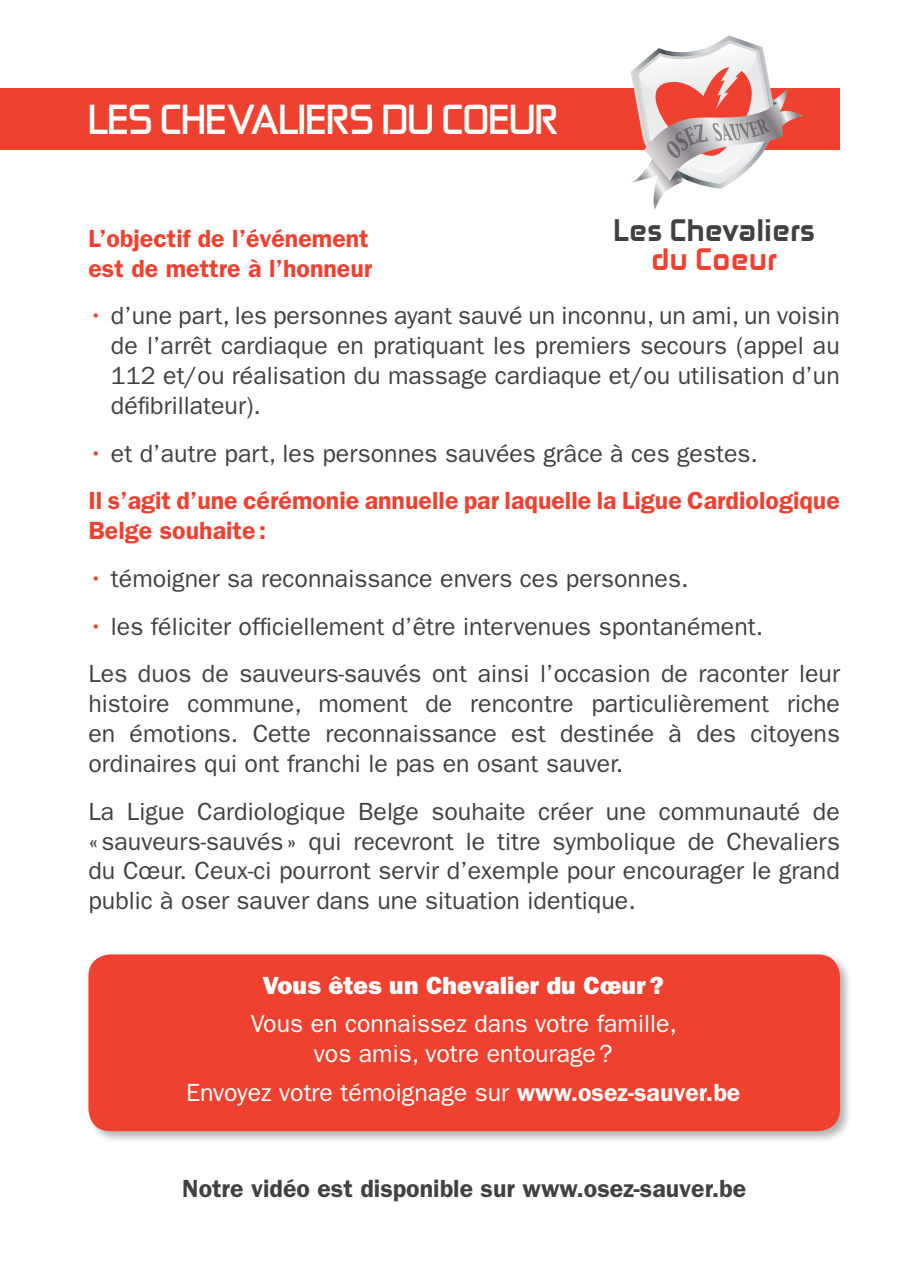
<style>
.page{position:relative;width:922px;height:1276px;background:#fff}
.page>*{position:absolute;margin:0;border:0;box-sizing:border-box;transform-origin:0 0}
.t1{font:700 37.5px "Zekton Rg";color:#fff}
.t2{font:27.75px "Zekton Hv";color:#414042}
.t3{font:27.75px "Zekton Hv";color:#ef4130}
.t4{font:25px/30px "ITC Franklin Gothic Std";color:#414042;text-align:justify}
.t5{font:600 25px/30px "ITC Franklin Gothic Std";color:#ef4130}
.t6{font:25px/30px "ITC Franklin Gothic Std";color:#fff;text-align:center}
.t7{font:600 25px "ITC Franklin Gothic Std";color:#414042}
.t8{font:25px "ITC Franklin Gothic Std Hvy";color:#fff}
.s1{color:#ef4130}
.s2{font-weight:400}
.s3{font-weight:400;color:#414042}
.s4{font-weight:600}
</style>
<div class="page">
<div style="left:86px;top:951px;width:766px;height:193px;background:#000;opacity:.3"></div>
<div style="left:88px;top:954px;width:751px;height:177px;background:#ef4130;border-radius:22px"></div>
<div style="left:0;top:88px;width:839px;height:62px;background:#ef4130"></div>
<svg style="left:631px;top:35px;width:171px;height:175px"></svg>
<h1 class="t1" style="left:88px;top:95px;width:471px">LES CHEVALIERS DU COEUR</h1>
<p class="t2" style="left:613px;top:212px;width:203px">Les Chevaliers</p>
<p class="t3" style="left:651px;top:242px;width:127px">du Coeur</p>
<p class="t5" style="left:88px;top:223px;width:285px">L’objectif de l’événement est de mettre à l’honneur</p>
<p class="t4" style="left:111px;top:301px;width:730px;text-indent:-22px"><span class="s1">•</span> d’une part, les personnes ayant sauvé un inconnu, un ami, un voisin de l’arrêt cardiaque en pratiquant les premiers secours (appel au 112 et/ou réalisation du massage cardiaque et/ou utilisation d’un défibrillateur).</p>
<p class="t5" style="left:88px;top:429px;width:752px;line-height:47.5px"><span class="s2">•</span> <span class="s3">et d’autre part, les personnes sauvées grâce à ces gestes.<br></span>Il s’agit d’une cérémonie annuelle par laquelle la Ligue Cardiologique</p>
<p class="t5" style="left:88px;top:516px;width:179px">Belge souhaite:</p>
<p class="t4" style="left:88px;top:563px;width:601px"><span class="s1">•</span> témoigner sa reconnaissance envers ces personnes.</p>
<p class="t4" style="left:88px;top:602px;width:752px;line-height:47.5px"><span class="s1">•</span> les féliciter officiellement d’être intervenues spontanément.<br>Les duos de sauveurs-sauvés ont ainsi l’occasion de raconter leur</p>
<p class="t4" style="left:88px;top:689px;width:753px">histoire commune, moment de rencontre particulièrement riche en émotions. Cette reconnaissance est destinée à des citoyens ordinaires qui ont franchi le pas en osant sauver.</p>
<p class="t4" style="left:88px;top:796px;width:752px">La Ligue Cardiologique Belge souhaite créer une communauté de «sauveurs-sauvés» qui recevront le titre symbolique de Chevaliers du Cœur. Ceux-ci pourront servir d’exemple pour encourager le grand public à oser sauver dans une situation identique.</p>
<p class="t8" style="left:262px;top:970px;width:403px">Vous êtes un Chevalier du Cœur?</p>
<p class="t6" style="left:251px;top:1009px;width:427px">Vous en connaissez dans votre famille, vos amis, votre entourage?</p>
<p class="t6" style="left:186px;top:1077px;width:555px">Envoyez votre témoignage sur <span class="s4">www.osez-sauver.be</span></p>
<p class="t7" style="left:182px;top:1173px;width:565px">Notre vidéo est disponible sur www.osez-sauver.be</p>
</div>
